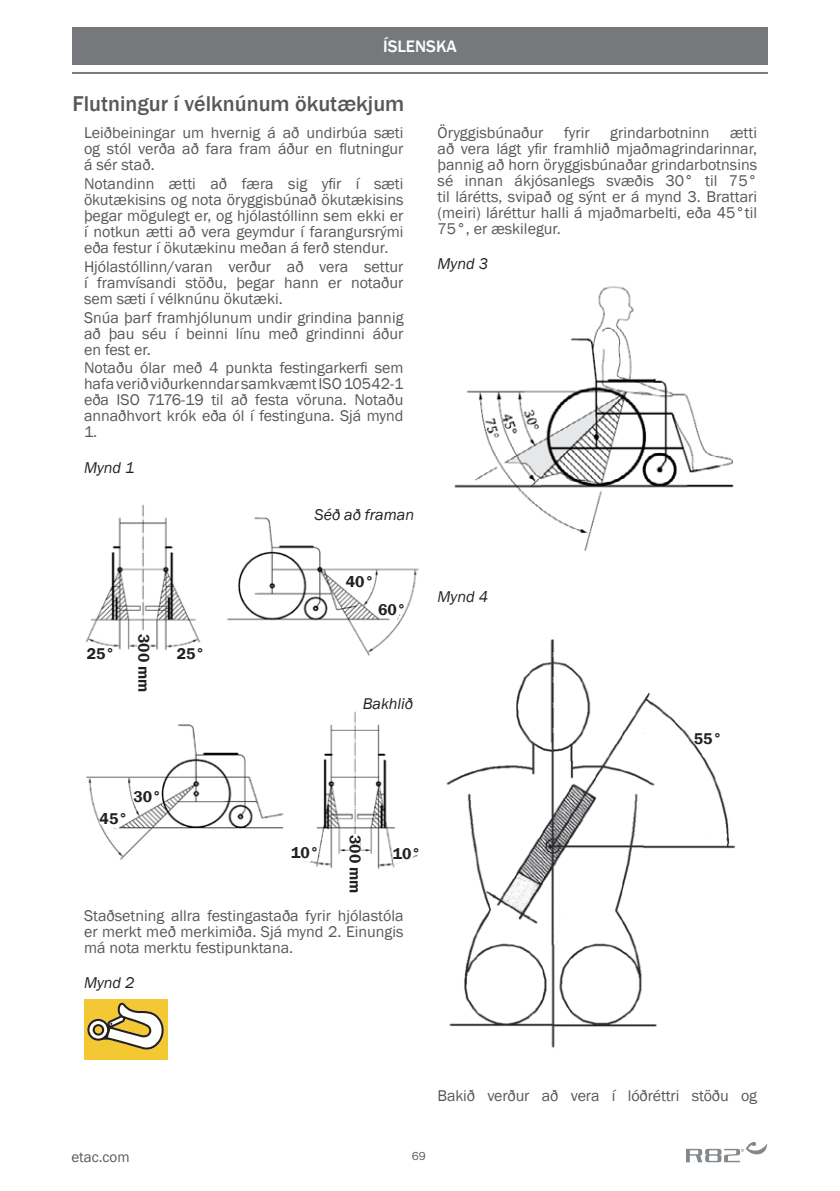
<style>
.page{position:relative;width:840px;height:1191px;background:#fff}
.page>*{position:absolute;margin:0;border:0;box-sizing:border-box;transform-origin:0 0}
.New_Section_heading{font:500 22px "Franklin Gothic";color:#57585a}
.Skema{font:500 17px "Franklin Gothic";color:#fff}
.t1{font:600 16.8px "Franklin Gothic";color:#fff}
.New_body{font:16px/16px "Franklin Gothic";color:#57585a;text-align:justify}
.Graphic_text{font:italic 16px "Franklin Gothic";color:#231f20}
.Graphic_text__upon_graphics{font:600 16px "Franklin Gothic";color:#231f20}
.t2{font:15px "Franklin Gothic";color:#57585a}
.t3{font:12px "Franklin Gothic URW Boo";color:#57585a}
</style>
<div class="page">
<hr style="left:72px;top:72px;width:695px;height:2px;background:#76787b">
<svg style="left:686px;top:1141px;width:80px;height:21px"></svg>
<img style="left:85px;top:504px;width:334px;height:152px">
<img style="left:86px;top:711px;width:310px;height:158px">
<div style="left:84px;top:999px;width:83px;height:60px;background:#f3c832"></div>
<svg style="left:87px;top:1002px;width:77px;height:48px"></svg>
<img style="left:454px;top:286px;width:280px;height:266px">
<img style="left:446px;top:639px;width:289px;height:409px">
<svg style="left:345px;top:573px;width:28px;height:21px"></svg>
<svg style="left:377px;top:602px;width:28px;height:18px"></svg>
<svg style="left:137px;top:633px;width:13px;height:23px"></svg>
<svg style="left:86px;top:631px;width:28px;height:25px"></svg>
<svg style="left:174px;top:631px;width:30px;height:25px"></svg>
<svg style="left:348px;top:833px;width:12px;height:36px"></svg>
<svg style="left:290px;top:845px;width:28px;height:17px"></svg>
<svg style="left:393px;top:846px;width:25px;height:18px"></svg>
<svg style="left:98px;top:789px;width:63px;height:40px"></svg>
<div style="left:72px;top:27px;width:695px;height:38px;background:#76787b"></div>
<p class="Skema" style="left:383px;top:36px;width:75px">ÍSLENSKA</p>
<p class="t1" style="left:409px;top:34px;width:22px">EN</p>
<p class="New_Section_heading" style="left:73px;top:90px;width:333px">Flutningur í vélknúnum ökutækjum</p>
<p class="New_body" style="left:84px;top:125px;width:321px">Leiðbeiningar um hvernig á að undirbúa sæti og stól verða að fara fram áður en flutningur á sér stað.</p>
<p class="New_body" style="left:84px;top:176px;width:321px">Notandinn ætti að færa sig yfir í sæti ökutækisins og nota öryggisbúnað ökutækisins þegar mögulegt er, og hjólastóllinn sem ekki er í notkun ætti að vera geymdur í farangursrými eða festur í ökutækinu meðan á ferð stendur.</p>
<p class="New_body" style="left:84px;top:259px;width:321px">Hjólastóllinn/varan verður að vera settur í framvísandi stöðu, þegar hann er notaður sem sæti í vélknúnu ökutæki.</p>
<p class="New_body" style="left:84px;top:310px;width:321px">Snúa þarf framhjólunum undir grindina þannig að þau séu í beinni línu með grindinni áður en fest er.</p>
<p class="New_body" style="left:84px;top:360px;width:321px">Notaðu ólar með 4 punkta festingarkerfi sem hafa verið viðurkenndar samkvæmt ISO 10542-1 eða ISO 7176-19 til að festa vöruna. Notaðu annaðhvort krók eða ól í festinguna. Sjá mynd 1.</p>
<p class="Graphic_text" style="left:84px;top:457px;width:52px">Mynd 1</p>
<p class="Graphic_text" style="left:314px;top:504px;width:101px">Séð að framan</p>
<p class="New_body" style="left:437px;top:125px;width:107px">Öryggisbúnaður</p>
<p class="New_body" style="left:563px;top:125px;width:27px">fyrir</p>
<p class="New_body" style="left:610px;top:125px;width:101px">grindarbotninn</p>
<p class="New_body" style="left:437px;top:125px;width:321px;text-indent:292px">ætti að vera lágt yfir framhlið mjaðmagrindarinnar, þannig að horn öryggisbúnaðar grindarbotnsins sé innan ákjósanlegs svæðis 30° til 75° til lárétts, svipað og sýnt er á mynd 3. Brattari (meiri) láréttur halli á mjaðmarbelti, eða 45°til 75°, er æskilegur.</p>
<p class="Graphic_text" style="left:437px;top:254px;width:52px">Mynd 3</p>
<p class="Graphic_text__upon_graphics" style="left:87px;top:644px;width:30px">25°</p>
<p class="Graphic_text__upon_graphics" style="left:154px;top:634px;width:60px;rotate:90deg">300 mm</p>
<p class="Graphic_text__upon_graphics" style="left:177px;top:643px;width:30px">25°</p>
<p class="Graphic_text__upon_graphics" style="left:346px;top:572px;width:30px">40°</p>
<p class="Graphic_text__upon_graphics" style="left:378px;top:600px;width:30px">60°</p>
<p class="Graphic_text" style="left:437px;top:587px;width:52px">Mynd 4</p>
<p class="Graphic_text" style="left:362px;top:693px;width:52px">Bakhlið</p>
<p class="Graphic_text__upon_graphics" style="left:100px;top:809px;width:30px">45°</p>
<p class="Graphic_text__upon_graphics" style="left:133px;top:786px;width:30px">30°</p>
<p class="Graphic_text__upon_graphics" style="left:365px;top:835px;width:60px;rotate:90deg">300 mm</p>
<p class="Graphic_text__upon_graphics" style="left:291px;top:842px;width:30px">10°</p>
<p class="Graphic_text__upon_graphics" style="left:392px;top:843px;width:30px">10°</p>
<p class="New_body" style="left:84px;top:908px;width:321px">Staðsetning allra festingastaða fyrir hjólastóla er merkt með merkimiða. Sjá mynd 2. Einungis má nota merktu festipunktana.</p>
<p class="Graphic_text" style="left:84px;top:972px;width:52px">Mynd 2</p>
<p class="Graphic_text__upon_graphics" style="left:693px;top:729px;width:30px">55°</p>
<p class="New_body" style="left:437px;top:1087px;width:321px">Bakið verður að vera í lóðréttri stöðu og</p>
<p class="t2" style="left:71px;top:1147px;width:60px">etac.com</p>
<p class="t3" style="left:411px;top:1148px;width:16px">69</p>
</div>
